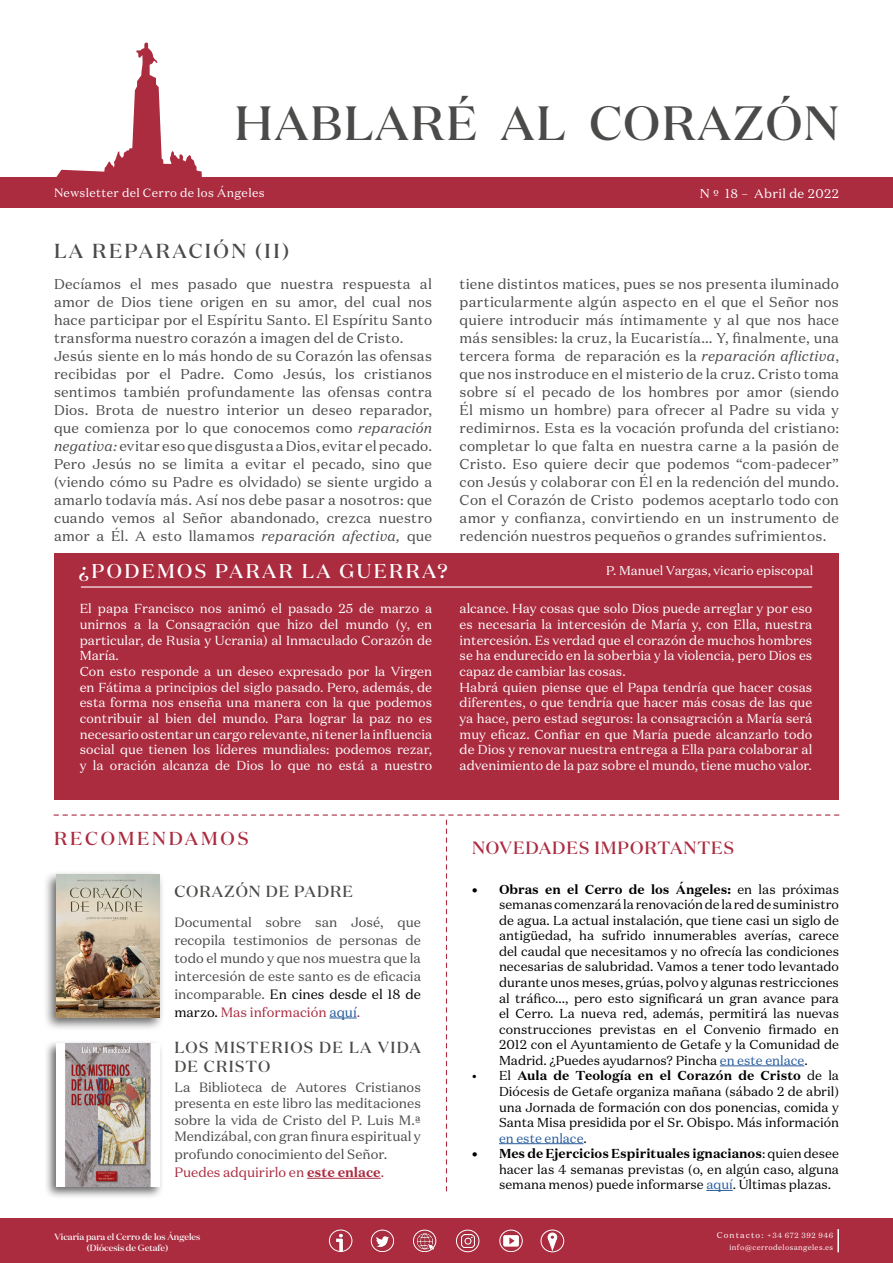
<style>
.page{position:relative;width:893px;height:1263px;background:#fff}
.page>*{position:absolute;margin:0;border:0;box-sizing:border-box;transform-origin:0 0}
.t1{font:500 48px "Domaine Display";letter-spacing:.03em;color:#4a4a49}
.t2{font:500 20.25px "Domaine Display";letter-spacing:.12em;color:#4a4a49}
.t3{font:500 19.95px "Domaine Display";letter-spacing:.12em;color:#fff}
.t4{font:500 18.75px "Domaine Display";letter-spacing:.15em;color:#ab2b40}
.t5{font:500 17.7px "Domaine Display";letter-spacing:.05em;color:#ab2b40}
.t6{font:500 16.05px/19.5px "Domaine Display";letter-spacing:.08em;color:#4a4a49}
.t7{font:500 16.05px "Domaine Display";letter-spacing:.06em;color:#4a4a49}
.t8{font:14.25px/18px "Domaine Text";letter-spacing:.01em;color:#4a4a49}
.t9{font:13.5px/18px "Domaine Text";color:#4a4a49;text-align:justify}
.t10{font:13.05px/15.6px "Domaine Text";color:#fff}
.t11{font:12.9px/15.6px "Domaine Text";color:#000;text-align:justify}
.t12{font:12.75px "Domaine Text";color:#fff}
.t13{font:12.75px "Domaine Text";letter-spacing:.03em;color:#fff}
.t14{font:12px "Domaine Text";letter-spacing:.03em;color:#fff}
.t15{font:500 9px/10.8px "Domaine Display";color:#fff;text-align:center}
.t16{font:7.5px/11.2px "Domaine Text";letter-spacing:.05em;color:#fff;text-align:right}
.s1{font-style:italic}
.s2{color:#000}
.s3{color:#ab2b40}
.s4{color:#275b9b}
.s5{color:#ab2b3f}
.s6{font-weight:700;color:#ab2b3f}
.s7{font-weight:700}
.s8{font-size:8.25px}
</style>
<div class="page">
<div style="left:0;top:177px;width:893px;height:30px;background:#ab2b3f"></div>
<div style="left:54px;top:553px;width:785px;height:246px;background:#ab2b3f"></div>
<svg style="left:56px;top:42px;width:146px;height:135px"></svg>
<hr style="left:81px;top:586px;width:731px;height:2px;background:#fff">
<div style="left:0;top:1218px;width:893px;height:45px;background:#ab2b3f"></div>
<div style="left:44px;top:1039px;width:119px;height:160px;background:#000;opacity:.58"></div>
<div style="left:500px;top:1230px;width:23px;height:22px;border:1px solid #fff;border-radius:50%"></div>
<div style="left:503px;top:1235px;width:16px;height:11px;background:#fff;border-radius:2px"></div>
<svg style="left:509px;top:1237px;width:6px;height:7px"></svg>
<div style="left:371px;top:1230px;width:23px;height:22px;border:1px solid #fff;border-radius:50%"></div>
<img style="left:373px;top:1232px;width:19px;height:18px">
<div style="left:456px;top:1230px;width:23px;height:22px;border:1px solid #fff;border-radius:50%"></div>
<svg style="left:461px;top:1235px;width:13px;height:12px"></svg>
<div style="left:329px;top:1230px;width:23px;height:22px;border:1px solid #fff;border-radius:50%"></div>
<img style="left:330px;top:1231px;width:21px;height:21px">
<hr style="left:837px;top:1229px;width:2px;height:23px;background:#fff">
<img style="left:416px;top:1232px;width:18px;height:18px">
<div style="left:413px;top:1230px;width:23px;height:22px;border:1px solid #fff;border-radius:50%"></div>
<div style="left:541px;top:1230px;width:23px;height:22px;border:1px solid #fff;border-radius:50%"></div>
<svg style="left:548px;top:1233px;width:9px;height:17px"></svg>
<svg style="left:54px;top:814px;width:785px;height:377px"></svg>
<div style="left:43px;top:870px;width:121px;height:161px;background:#000;opacity:.6"></div>
<img style="left:56px;top:875px;width:104px;height:142px">
<h1 class="t1" style="left:235px;top:93px;width:606px">HABLARÉ AL CORAZÓN</h1>
<p class="t14" style="left:54px;top:186px;width:212px">Newsletter del Cerro de los Ángeles</p>
<p class="t13" style="left:700px;top:185px;width:141px">N º 18 – Abril de 2022</p>
<h2 class="t2" style="left:54px;top:238px;width:237px">LA REPARACIÓN (II)</h2>
<p class="t8" style="left:54px;top:274px;width:380px">Decíamos el mes pasado que nuestra respuesta al amor de Dios tiene origen en su amor, del cual nos hace participar por el Espíritu Santo. El Espíritu Santo transforma nuestro corazón a imagen del de Cristo.<br>Jesús siente en lo más hondo de su Corazón las ofensas recibidas por el Padre. Como Jesús, los cristianos sentimos también profundamente las ofensas contra Dios. Brota de nuestro interior un deseo reparador, que comienza por lo que conocemos como <span class="s1">reparación negativa:</span> evitar eso que disgusta a Dios, evitar el pecado.<br>Pero Jesús no se limita a evitar el pecado, sino que (viendo cómo su Padre es olvidado) se siente urgido a amarlo todavía más. Así nos debe pasar a nosotros: que cuando vemos al Señor abandonado, crezca nuestro amor a Él. A esto llamamos <span class="s1">reparación afectiva,</span> que</p>
<p class="t8" style="left:460px;top:274px;width:381px;text-align:justify">tiene distintos matices, pues se nos presenta iluminado particularmente algún aspecto en el que el Señor nos quiere introducir más íntimamente y al que nos hace más sensibles: la cruz, la Eucaristía... Y, finalmente, una tercera forma de reparación es la <span class="s1">reparación aflictiva</span>, que nos instroduce en el misterio de la cruz. Cristo toma sobre sí el pecado de los hombres por amor (siendo Él mismo un hombre) para ofrecer al Padre su vida y redimirnos. Esta es la vocación profunda del cristiano: completar lo que falta en nuestra carne a la pasión de Cristo. Eso quiere decir que podemos “com-padecer” con Jesús y colaborar con Él en la redención del mundo.<br>Con el Corazón de Cristo podemos aceptarlo todo con amor y confianza, convirtiendo en un instrumento de redención nuestros pequeños o grandes sufrimientos.</p>
<h3 class="t3" style="left:79px;top:559px;width:370px">¿PODEMOS PARAR LA GUERRA?</h3>
<p class="t10" style="left:80px;top:601px;width:354px">El papa Francisco nos animó el pasado 25 de marzo a unirnos a la Consagración que hizo del mundo (y, en particular, de Rusia y Ucrania) al Inmaculado Corazón de María.<br>Con esto responde a un deseo expresado por la Virgen en Fátima a principios del siglo pasado. Pero, además, de esta forma nos enseña una manera con la que podemos contribuir al bien del mundo. Para lograr la paz no es necesario ostentar un cargo relevante, ni tener la influencia social que tienen los líderes mundiales: podemos rezar, y la oración alcanza de Dios lo que no está a nuestro</p>
<p class="t10" style="left:460px;top:601px;width:354px">alcance. Hay cosas que solo Dios puede arreglar y por eso es necesaria la intercesión de María y, con Ella, nuestra intercesión. Es verdad que el corazón de muchos hombres se ha endurecido en la soberbia y la violencia, pero Dios es capaz de cambiar las cosas.<br>Habrá quien piense que el Papa tendría que hacer cosas diferentes, o que tendría que hacer más cosas de las que ya hace, pero estad seguros: la consagración a María será muy eficaz. Confiar en que María puede alcanzarlo todo de Dios y renovar nuestra entrega a Ella para colaborar al advenimiento de la paz sobre el mundo, tiene mucho valor.</p>
<p class="t12" style="left:606px;top:563px;width:209px">P. Manuel Vargas, vicario episcopal</p>
<h3 class="t4" style="left:54px;top:826px;width:196px">RECOMENDAMOS</h3>
<p class="t7" style="left:174px;top:881px;width:180px">CORAZÓN DE PADRE</p>
<p class="t9" style="left:174px;top:913px;width:248px">Documental sobre san José, que recopila testimonios de personas de todo el mundo y que nos muestra que la intercesión de este santo es de eficacia incomparable. <span class="s2">En cines desde el 18 de marzo.</span> <span class="s3">Mas información</span> <span class="s4">aquí</span><span class="s3">.</span></p>
<p class="t6" style="left:174px;top:1037px;width:248px">LOS MISTERIOS DE LA VIDA<br>DE CRISTO</p>
<p class="t9" style="left:174px;top:1078px;width:248px;line-height:16.5px">La Biblioteca de Autores Cristianos presenta en este libro las meditaciones sobre la vida de Cristo del P. Luis M.ª Mendizábal, con gran finura espiritual y</p>
<p class="t9" style="left:174px;top:1145px;width:214px">profundo conocimiento del Señor.<br><span class="s5">Puedes adquirirlo en</span> <span class="s6">este enlace</span><span class="s5">.</span></p>
<p class="t15" style="left:55px;top:1231px;width:147px">Vicaría para el Cerro de los Ángeles (Diócesis de Getafe)</p>
<p class="t5" style="left:472px;top:836px;width:264px">NOVEDADES IMPORTANTES</p>
<p class="t11" style="left:499px;top:881px;width:341px;text-indent:-27px"><span class="s7">• Obras en el Cerro de los Ángeles:</span> en las próximas semanas comenzará la renovación de la red de suministro de agua. La actual instalación, que tiene casi un siglo de antigüedad, ha sufrido innumerables averías, carece del caudal que necesitamos y no ofrecía las condiciones necesarias de salubridad. Vamos a tener todo levantado durante unos meses, grúas, polvo y algunas restricciones al tráfico..., pero esto significará un gran avance para el Cerro. La nueva red, además, permitirá las nuevas construcciones previstas en el Convenio firmado en 2012 con el Ayuntamiento de Getafe y la Comunidad de Madrid. ¿Puedes ayudarnos? Pincha <span class="s4">en este enlace</span>.</p>
<p class="t11" style="left:499px;top:1068px;width:341px;text-indent:-27px">• El <span class="s7">Aula de Teología en el Corazón de Cristo</span> de la Diócesis de Getafe organiza mañana (sábado 2 de abril) una Jornada de formación con dos ponencias, comida y Santa Misa presidida por el Sr. Obispo. Más información <span class="s4">en este enlace</span>.</p>
<p class="t11" style="left:499px;top:1146px;width:341px;text-indent:-27px"><span class="s7">• Mes de Ejercicios Espirituales ignacianos</span>: quien desee hacer las 4 semanas previstas (o, en algún caso, alguna semana menos) puede informarse <span class="s4">aquí</span>. Últimas plazas.</p>
<p class="t16" style="left:717px;top:1230px;width:118px"><span class="s8">Contacto:</span> +34 672 392 946 info@cerrodelosangeles.es</p>
</div>
